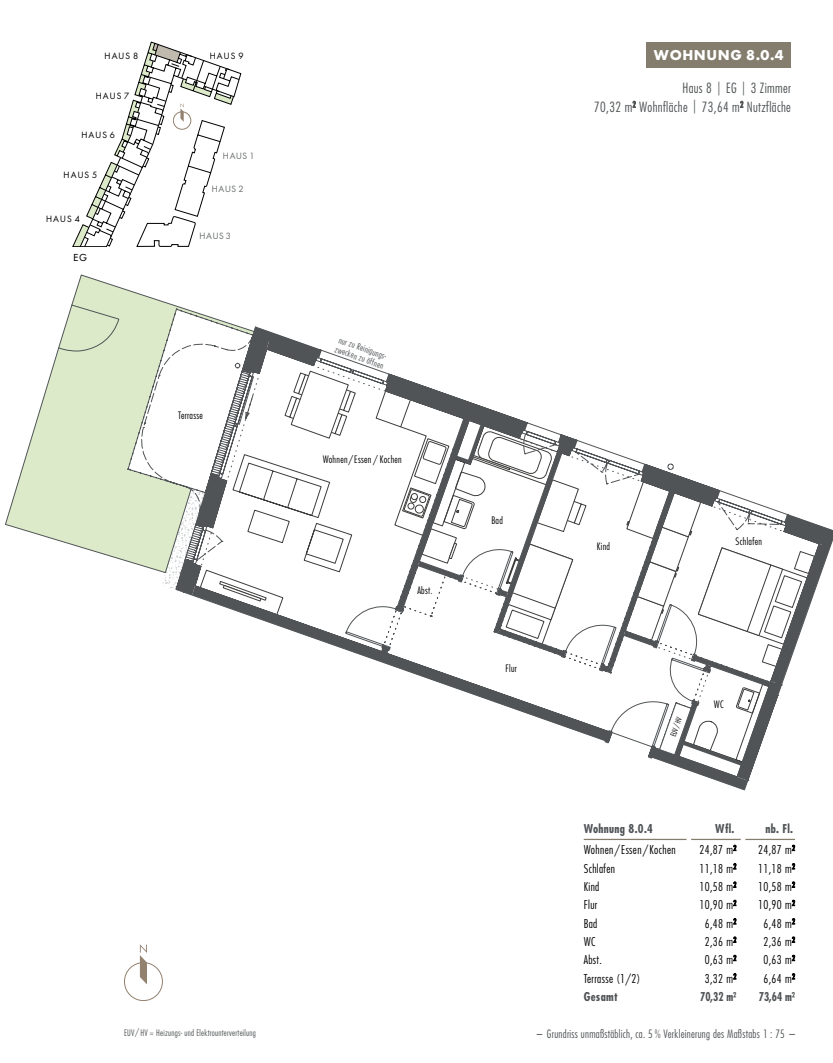
<style>
.page{position:relative;width:833px;height:1063px;background:#fff}
.page>*{position:absolute;margin:0;border:0;box-sizing:border-box;transform-origin:0 0}
.t1{font:700 14.88px "Futura PT";letter-spacing:.04em;color:#fff}
.t2{font:300 condensed 13.75px/18.8px "Futura";letter-spacing:.025em;color:#505456;text-align:right}
.t3{font:300 condensed 11.88px "Futura";letter-spacing:.03em;color:#000}
.t4{font:700 condensed 11.88px "Futura";letter-spacing:.025em;color:#505456}
.t5{font:700 condensed 11.88px "Futura";letter-spacing:.025em;color:#505456;scale:.9 1}
.t6{font:300 condensed 11.25px "Futura";letter-spacing:.025em;color:#505456}
.t7{font:300 condensed 10px "Futura";letter-spacing:.03em;color:#000}
.t8{font:9.38px "Futura";color:#000}
.t9{font:300 condensed 8.75px/10px "Futura";letter-spacing:.03em;color:#505456}
.t10{font:8.38px "Futura";letter-spacing:.13em;color:#000}
.t11{font:8.38px "Futura";letter-spacing:.08em;color:#6a6d6e}
.t12{font:300 condensed 7.5px "Futura";color:#000}
</style>
<div class="page">
<svg style="left:5px;top:275px;width:182px;height:287px"></svg>
<svg style="left:58px;top:305px;width:61px;height:47px;background:#d7e3c7"></svg>
<svg style="left:128px;top:309px;width:621px;height:481px"></svg>
<svg style="left:375px;top:374px;width:458px;height:407px"></svg>
<svg style="left:449px;top:418px;width:299px;height:351px"></svg>
<div style="left:124px;top:962px;width:39px;height:39px;border:1px solid #938170;border-radius:50%"></div>
<svg style="left:140px;top:944px;width:7px;height:40px"></svg>
<hr style="left:584px;top:839px;width:102px;height:1px;background:#847d6d">
<hr style="left:691px;top:839px;width:49px;height:1px;background:#847d6d">
<hr style="left:745px;top:839px;width:50px;height:1px;background:#847d6d">
<div style="left:647px;top:42px;width:144px;height:26px;background:#847d6d"></div>
<svg style="left:73px;top:42px;width:168px;height:205px"></svg>
<p class="t10" style="left:104px;top:50px;width:35px">HAUS 8</p>
<p class="t10" style="left:210px;top:50px;width:35px">HAUS 9</p>
<p class="t10" style="left:96px;top:90px;width:35px">HAUS 7</p>
<p class="t10" style="left:81px;top:129px;width:35px">HAUS 6</p>
<p class="t10" style="left:64px;top:170px;width:35px">HAUS 5</p>
<p class="t10" style="left:46px;top:213px;width:35px">HAUS 4</p>
<p class="t8" style="left:73px;top:251px;width:15px">EG</p>
<p class="t11" style="left:223px;top:150px;width:33px">HAUS 1</p>
<p class="t11" style="left:212px;top:183px;width:33px">HAUS 2</p>
<p class="t11" style="left:199px;top:230px;width:33px">HAUS 3</p>
<p class="t7" style="left:178px;top:409px;width:26px">Terrasse</p>
<p class="t1" style="left:654px;top:46px;width:131px">WOHNUNG 8.0.4</p>
<p class="t2" style="left:594px;top:79px;width:198px">Haus 8 | EG | 3 Zimmer<br>70,32 m<sup>2</sup> Wohnfläche | 73,64 m<sup>2</sup> Nutzfläche</p>
<p class="t9" style="left:340px;top:334px;width:55px;rotate:20deg">nur zu Reinigungs&shy;zwecken zu öffnen</p>
<p class="t7" style="left:323px;top:453px;width:81px">Wohnen/Essen / Kochen</p>
<p class="t7" style="left:417px;top:584px;width:17px">Abst.</p>
<p class="t7" style="left:491px;top:514px;width:13px">Bad</p>
<p class="t7" style="left:505px;top:662px;width:13px">Flur</p>
<p class="t7" style="left:597px;top:540px;width:15px">Kind</p>
<p class="t7" style="left:735px;top:535px;width:28px">Schlafen</p>
<p class="t12" style="left:668px;top:735px;width:22px;rotate:-71deg">EUV/HV</p>
<p class="t7" style="left:713px;top:698px;width:12px">WC</p>
<p class="t4" style="left:584px;top:821px;width:71px">Wohnung 8.0.4</p>
<p class="t4" style="left:715px;top:821px;width:21px">Wfl.</p>
<p class="t4" style="left:765px;top:821px;width:29px">nb. Fl.</p>
<p class="t3" style="left:584px;top:842px;width:93px">Wohnen/Essen/Kochen</p>
<p class="t3" style="left:699px;top:842px;width:38px">24,87 m²</p>
<p class="t3" style="left:758px;top:842px;width:38px">24,87 m²</p>
<p class="t3" style="left:584px;top:861px;width:33px">Schlafen</p>
<p class="t3" style="left:699px;top:861px;width:38px">11,18 m²</p>
<p class="t3" style="left:758px;top:861px;width:38px">11,18 m²</p>
<p class="t3" style="left:584px;top:879px;width:17px">Kind</p>
<p class="t3" style="left:699px;top:879px;width:38px">10,58 m²</p>
<p class="t3" style="left:758px;top:879px;width:38px">10,58 m²</p>
<p class="t3" style="left:584px;top:897px;width:15px">Flur</p>
<p class="t3" style="left:699px;top:897px;width:38px">10,90 m²</p>
<p class="t3" style="left:758px;top:897px;width:38px">10,90 m²</p>
<p class="t3" style="left:584px;top:916px;width:15px">Bad</p>
<p class="t3" style="left:705px;top:916px;width:33px">6,48 m²</p>
<p class="t3" style="left:763px;top:916px;width:33px">6,48 m²</p>
<p class="t3" style="left:584px;top:934px;width:13px">WC</p>
<p class="t3" style="left:705px;top:934px;width:33px">2,36 m²</p>
<p class="t3" style="left:763px;top:934px;width:33px">2,36 m²</p>
<p class="t3" style="left:584px;top:953px;width:20px">Abst.</p>
<p class="t3" style="left:705px;top:953px;width:33px">0,63 m²</p>
<p class="t3" style="left:763px;top:953px;width:33px">0,63 m²</p>
<p class="t3" style="left:584px;top:971px;width:58px">Terrasse (1/2)</p>
<p class="t3" style="left:705px;top:971px;width:33px">3,32 m²</p>
<p class="t3" style="left:763px;top:971px;width:33px">6,64 m²</p>
<p class="t4" style="left:584px;top:989px;width:35px">Gesamt</p>
<p class="t5" style="left:700px;top:989px;width:42px">70,32 m²</p>
<p class="t5" style="left:759px;top:989px;width:42px">73,64 m²</p>
<p class="t9" style="left:124px;top:1028px;width:133px">EUV/ HV = Heizungs- und Elektrounterverteilung</p>
<p class="t6" style="left:537px;top:1027px;width:260px">– Grundriss unmaßstäblich, ca. 5 % Verkleinerung des Maßstabs 1 : 75 –</p>
</div>
